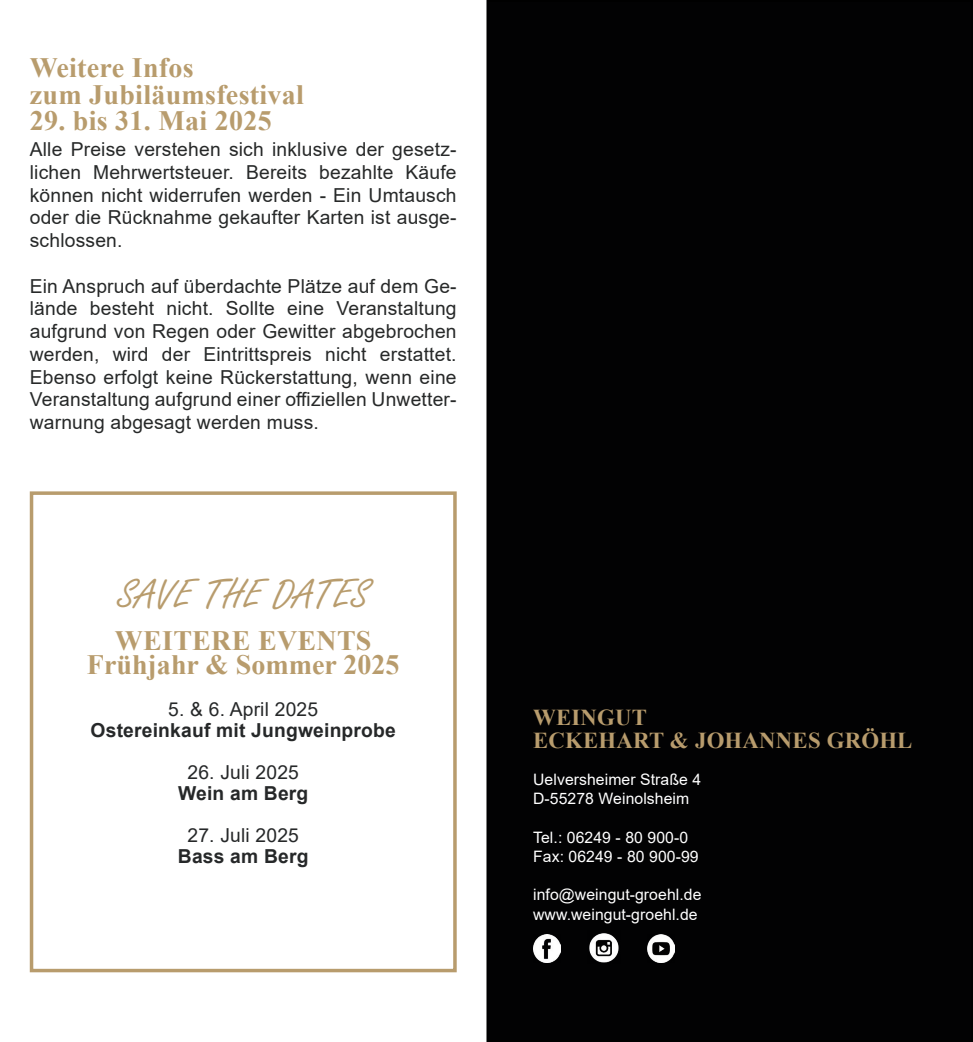
<style>
.page{position:relative;width:973px;height:1042px;background:#fff}
.page>*{position:absolute;margin:0;border:0;box-sizing:border-box;transform-origin:0 0}
.t1{font:43.75px "Freestyle Script";letter-spacing:.01em;color:#b89c6d}
.t2{font:700 28px/26.2px "Times New Roman";letter-spacing:.01em;color:#b89c6d}
.t3{font:700 22.75px/22.8px "Times New Roman";letter-spacing:.01em;color:#b89c6d}
.t4{font:19.25px/22.8px "Arial";letter-spacing:.01em;color:#272929;text-align:justify}
.t5{font:700 19.25px "Arial";letter-spacing:.01em;color:#262829}
.t6{font:19.25px "Arial";letter-spacing:.01em;color:#262829}
.t7{font:15.75px/19.2px "Arial";letter-spacing:.005em;color:#fff}
</style>
<div class="page">
<div style="left:30px;top:491px;width:426px;height:481px;border:4px solid #b89c6d"></div>
<div style="left:487px;top:1px;width:484px;height:1040px;background:#020203"></div>
<img style="left:589px;top:933px;width:30px;height:30px">
<img style="left:533px;top:934px;width:28px;height:28px">
<img style="left:647px;top:934px;width:27px;height:28px">
<h2 class="t2" style="left:30px;top:54px;width:275px">Weitere Infos<br>zum Jubiläumsfestival</h2>
<h2 class="t2" style="left:30px;top:106px;width:243px">29. bis 31. Mai 2025</h2>
<p class="t4" style="left:30px;top:138px;width:428px">Alle Preise verstehen sich inklusive der gesetz&shy;lichen Mehrwertsteuer. Bereits bezahlte Käufe können nicht widerrufen werden - Ein Umtausch oder die Rücknahme gekaufter Karten ist ausge&shy;schlossen.</p>
<p class="t4" style="left:30px;top:274px;width:428px">Ein Anspruch auf überdachte Plätze auf dem Ge&shy;lände besteht nicht. Sollte eine Veranstaltung aufgrund von Regen oder Gewitter abgebrochen werden, wird der Eintrittspreis nicht erstattet.<br>Ebenso erfolgt keine Rückerstattung, wenn eine Veranstaltung aufgrund einer offiziellen Unwetter&shy;warnung abgesagt werden muss.</p>
<h1 class="t1" style="left:118px;top:570px;width:252px">SAVE THE DATES</h1>
<h2 class="t2" style="left:87px;top:627px;width:314px;line-height:24.5px;text-align:center">WEITERE EVENTS<br>Frühjahr &amp; Sommer 2025</h2>
<p class="t6" style="left:168px;top:696px;width:151px">5. &amp; 6. April 2025</p>
<p class="t5" style="left:91px;top:717px;width:307px">Ostereinkauf mit Jungweinprobe</p>
<p class="t6" style="left:187px;top:759px;width:113px">26. Juli 2025</p>
<p class="t5" style="left:178px;top:780px;width:132px">Wein am Berg</p>
<p class="t6" style="left:187px;top:822px;width:113px">27. Juli 2025</p>
<p class="t5" style="left:178px;top:843px;width:132px">Bass am Berg</p>
<p class="t3" style="left:533px;top:705px;width:381px">WEINGUT<br>ECKEHART &amp; JOHANNES GRÖHL</p>
<p class="t7" style="left:533px;top:769px;width:169px">Uelversheimer Straße 4<br>D-55278 Weinolsheim</p>
<p class="t7" style="left:533px;top:827px;width:167px">Tel.: 06249 - 80 900-0<br>Fax: 06249 - 80 900-99</p>
<p class="t7" style="left:533px;top:885px;width:170px">info@weingut-groehl.de www.weingut-groehl.de</p>
</div>
